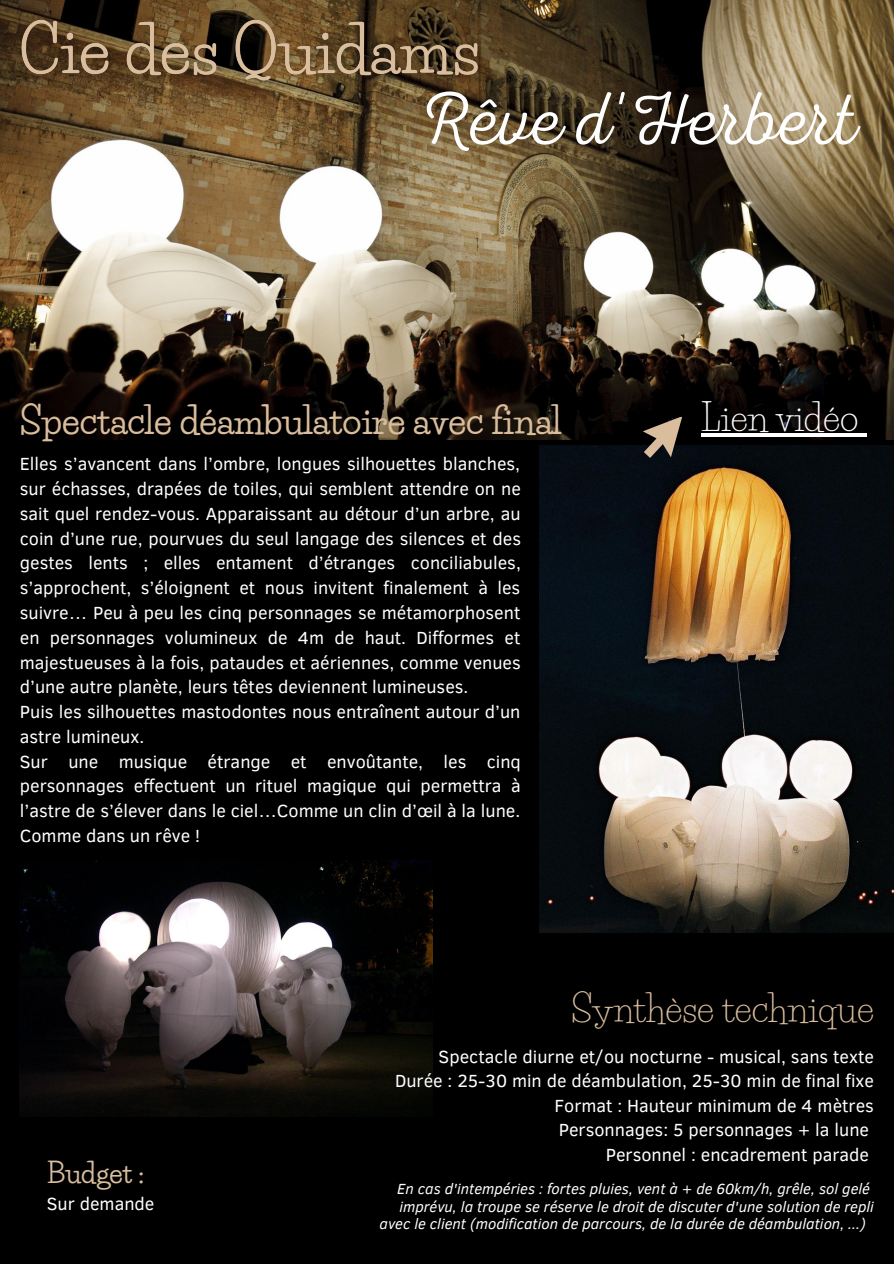
<style>
.page{position:relative;width:894px;height:1264px;background:#fff}
.page>*{position:absolute;margin:0;border:0;box-sizing:border-box;transform-origin:0 0}
.t1{font:75px "RTL Adam Script Thin";color:#fff}
.t2{font:700 36px "Life Savers";color:#d9bd9c}
.t3{font:36px "Life Savers";color:#d9bd9c}
.t4{font:36px "Life Savers";color:#fff}
.t5{font:700 27px "Life Savers";color:#d9bd9c}
.t6{font:18px/24.8px "Clear Sans";color:#fff}
.t7{font:italic 15px "Clear Sans";color:#fff}
</style>
<div class="page">
<div style="left:0;top:0;width:893px;height:1263px;background:#000"></div>
<img style="left:0;top:0;width:893px;height:440px">
<hr style="left:701px;top:433px;width:157px;height:3px;background:#fff">
<svg style="left:858px;top:433px;width:8px;height:3px"></svg>
<img style="left:539px;top:445px;width:354px;height:487px">
<svg style="left:637px;top:416px;width:54px;height:47px"></svg>
<img style="left:20px;top:860px;width:412px;height:255px">
<img style="left:4px;top:0;width:492px;height:109px">
<p class="t1" style="left:416px;top:76px;width:443px">Rêve d'Herbert</p>
<p class="t2" style="left:20px;top:398px;width:543px">Spectacle déambulatoire avec final</p>
<p class="t4" style="left:701px;top:396px;width:159px">Lien vidéo</p>
<p class="t6" style="left:20px;top:450px;width:502px;text-align:justify">Elles s’avancent dans l’ombre, longues silhouettes blanches, sur échasses, drapées de toiles, qui semblent attendre on ne sait quel rendez-vous. Apparaissant au détour d’un arbre, au coin d’une rue, pourvues du seul langage des silences et des gestes lents ; elles entament d’étranges conciliabules, s’approchent, s’éloignent et nous invitent finalement à les suivre… Peu à peu les cinq personnages se métamorphosent en personnages volumineux de 4m de haut. Difformes et majestueuses à la fois, pataudes et aériennes, comme venues d’une autre planète, leurs têtes deviennent lumineuses.</p>
<p class="t6" style="left:20px;top:698px;width:502px">Puis les silhouettes mastodontes nous entraînent autour d’un astre lumineux.</p>
<p class="t6" style="left:20px;top:748px;width:502px">Sur une musique étrange et envoûtante, les cinq personnages effectuent un rituel magique qui permettra à l’astre de s’élever dans le ciel…Comme un clin d’œil à la lune.<br>Comme dans un rêve !</p>
<p class="t5" style="left:47px;top:1157px;width:99px">Budget :</p>
<p class="t6" style="left:47px;top:1190px;width:109px">Sur demande</p>
<p class="t3" style="left:571px;top:986px;width:304px">Synthèse technique</p>
<p class="t6" style="left:438px;top:1043px;width:436px">Spectacle diurne et/ou nocturne - musical, sans texte</p>
<p class="t6" style="left:395px;top:1067px;width:480px">Durée : 25-30 min de déambulation, 25-30 min de final fixe</p>
<p class="t6" style="left:554px;top:1092px;width:321px">Format : Hauteur minimum de 4 mètres</p>
<p class="t6" style="left:558px;top:1116px;width:312px">Personnages: 5 personnages + la lune</p>
<p class="t6" style="left:605px;top:1141px;width:265px">Personnel : encadrement parade</p>
<p class="t7" style="left:397px;top:1178px;width:474px">En cas d'intempéries : fortes pluies, vent à + de 60km/h, grêle, sol gelé</p>
<p class="t7" style="left:399px;top:1195px;width:476px">imprévu, la troupe se réserve le droit de discuter d'une solution de repli</p>
<p class="t7" style="left:379px;top:1213px;width:488px">avec le client (modification de parcours, de la durée de déambulation, ...)</p>
</div>
